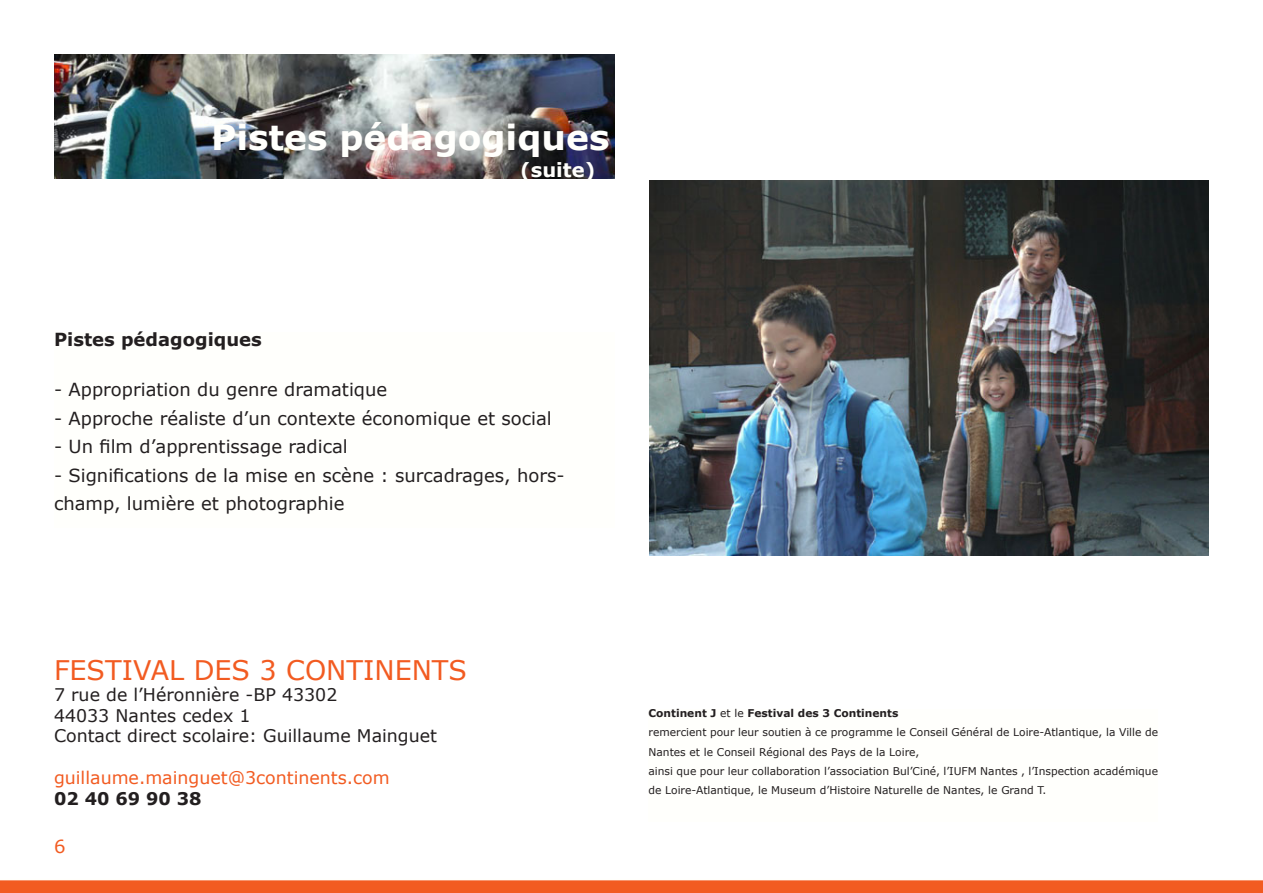
<style>
.page{position:relative;width:1263px;height:893px;background:#fff}
.page>*{position:absolute;margin:0;border:0;box-sizing:border-box;transform-origin:0 0}
.t1{font:700 34.5px "Verdana";color:#fffffc}
.t2{font:27px "Verdana";color:#f25b21}
.t3{font:700 19.5px "Verdana";color:#fffffc}
.t4{font:18px/28.5px "Verdana";color:#231f20}
.t5{font:700 18px "Verdana";color:#231f20}
.t6{font:18px "Verdana";color:#f25b21}
.t7{font:17.4px "Verdana";color:#231f20}
.t8{font:17.4px "Verdana";color:#f25b21}
.t9{font:700 17.4px "Verdana";color:#231f20}
.t10{font:10.65px/19.2px "Verdana";color:#231f20}
.t11{font:700 10.65px "Verdana";color:#231f20}
.s1{font-weight:400}
</style>
<div class="page">
<svg style="left:0;top:880px;width:1263px;height:13px;background:#f25f27"></svg>
<img style="left:54px;top:54px;width:560px;height:125px">
<img style="left:649px;top:180px;width:560px;height:375px">
<p class="t1" style="left:211px;top:115px;width:400px">Pistes pédagogiques</p>
<p class="t3" style="left:520px;top:157px;width:77px">(suite)</p>
<p class="t5" style="left:54px;top:328px;width:209px">Pistes pédagogiques</p>
<p class="t4" style="left:54px;top:376px;width:335px">- Appropriation du genre dramatique</p>
<p class="t4" style="left:54px;top:404px;width:499px">- Approche réaliste d’un contexte économique et social</p>
<p class="t4" style="left:54px;top:433px;width:295px">- Un film d’apprentissage radical</p>
<p class="t4" style="left:54px;top:461px;width:512px">- Significations de la mise en scène : surcadrages, hors&shy;champ, lumière et photographie</p>
<p class="t2" style="left:54px;top:653px;width:414px">FESTIVAL DES 3 CONTINENTS</p>
<p class="t7" style="left:54px;top:683px;width:285px">7 rue de l’Héronnière -BP 43302</p>
<p class="t7" style="left:54px;top:704px;width:198px">44033 Nantes cedex 1</p>
<p class="t7" style="left:54px;top:725px;width:385px">Contact direct scolaire: Guillaume Mainguet</p>
<p class="t8" style="left:54px;top:767px;width:337px">guillaume.mainguet@3continents.com</p>
<p class="t9" style="left:54px;top:787px;width:149px">02 40 69 90 38</p>
<h3 class="t6" style="left:54px;top:835px;width:13px">6</h3>
<p class="t11" style="left:648px;top:706px;width:251px">Continent J <span class="s1">et le</span> Festival des 3 Continents</p>
<p class="t10" style="left:648px;top:723px;width:511px">remercient pour leur soutien à ce programme le Conseil Général de Loire-Atlantique, la Ville de<br>Nantes et le Conseil Régional des Pays de la Loire,</p>
<p class="t10" style="left:648px;top:762px;width:511px">ainsi que pour leur collaboration l’association Bul’Ciné, l’IUFM Nantes , l’Inspection académique de Loire-Atlantique, le Museum d’Histoire Naturelle de Nantes, le Grand T.</p>
</div>
